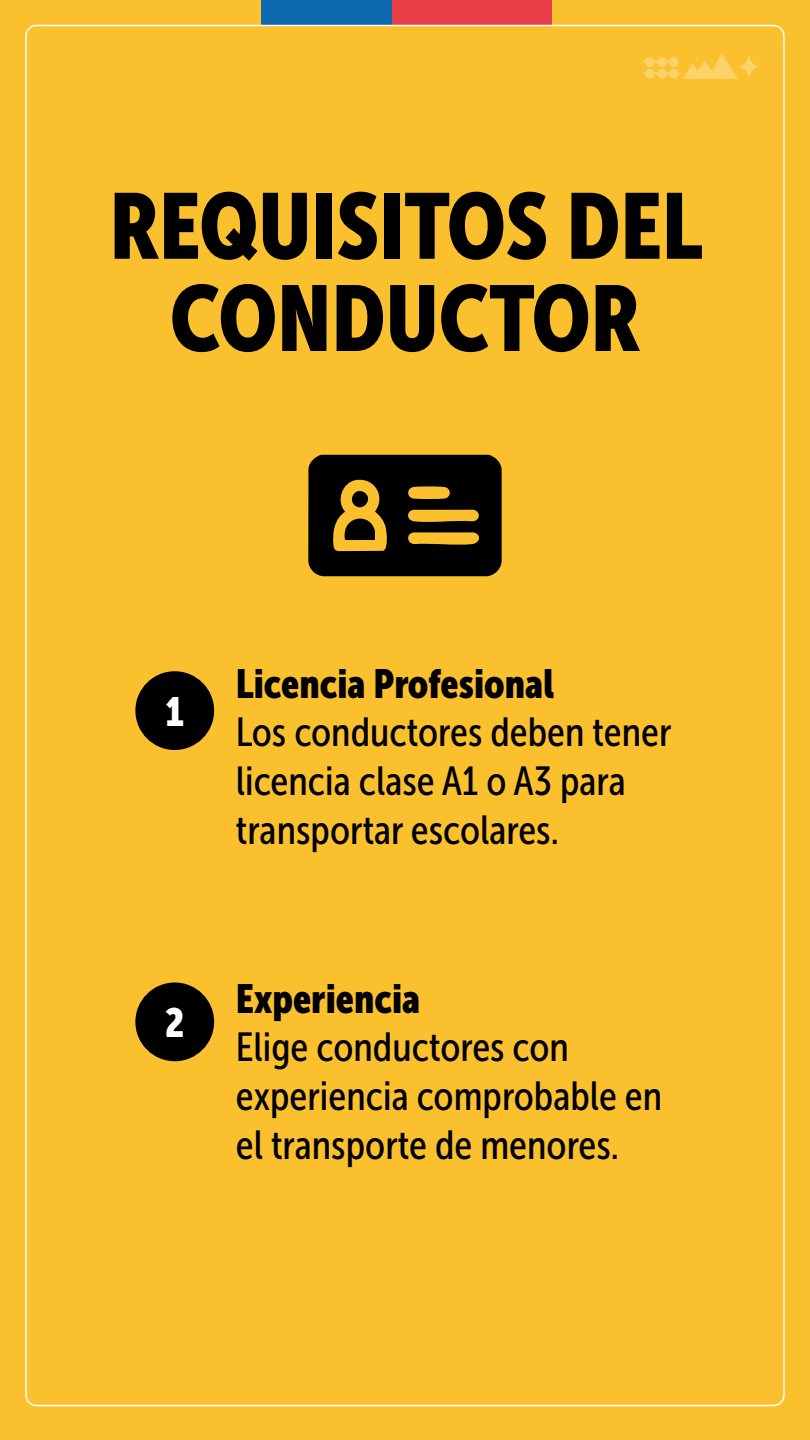
<style>
.page{position:relative;width:810px;height:1440px;background:#fbc02d}
.page>*{position:absolute;margin:0;border:0;box-sizing:border-box;transform-origin:0 0}
.t1{font:92.25px/92.2px "Museo Sans Cond 900";color:#000;text-align:center}
.t2{font:40.5px/48.6px "Museo Sans Cond 500";color:#000}
.t3{font:40.5px "Museo Sans Cond 900";color:#000}
.t4{font:40.5px "Museo Sans Cond 900";color:#fff}
</style>
<div class="page">
<div style="left:262px;top:0;width:130px;height:26px;background:#0d69b0"></div>
<div style="left:392px;top:0;width:160px;height:26px;background:#e83d47"></div>
<svg style="left:642px;top:54px;width:95px;height:25px"></svg>
<img style="left:737px;top:55px;width:24px;height:24px">
<div style="left:135px;top:671px;width:79px;height:79px;background:#000;border-radius:50%"></div>
<div style="left:135px;top:982px;width:79px;height:79px;background:#000;border-radius:50%"></div>
<svg style="left:308px;top:455px;width:194px;height:121px"></svg>
<h1 class="t1" style="left:110px;top:180px;width:594px">REQUISITOS DEL<br>CONDUCTOR</h1>
<p class="t4" style="left:166px;top:689px;width:20px">1</p>
<p class="t4" style="left:165px;top:1000px;width:21px">2</p>
<p class="t3" style="left:236px;top:661px;width:320px">Licencia Profesional</p>
<p class="t2" style="left:236px;top:708px;width:437px">Los conductores deben tener licencia clase A1 o A3 para transportar escolares.</p>
<p class="t3" style="left:236px;top:976px;width:186px">Experiencia</p>
<p class="t2" style="left:236px;top:1023px;width:428px">Elige conductores con experiencia comprobable en el transporte de menores.</p>
</div>
